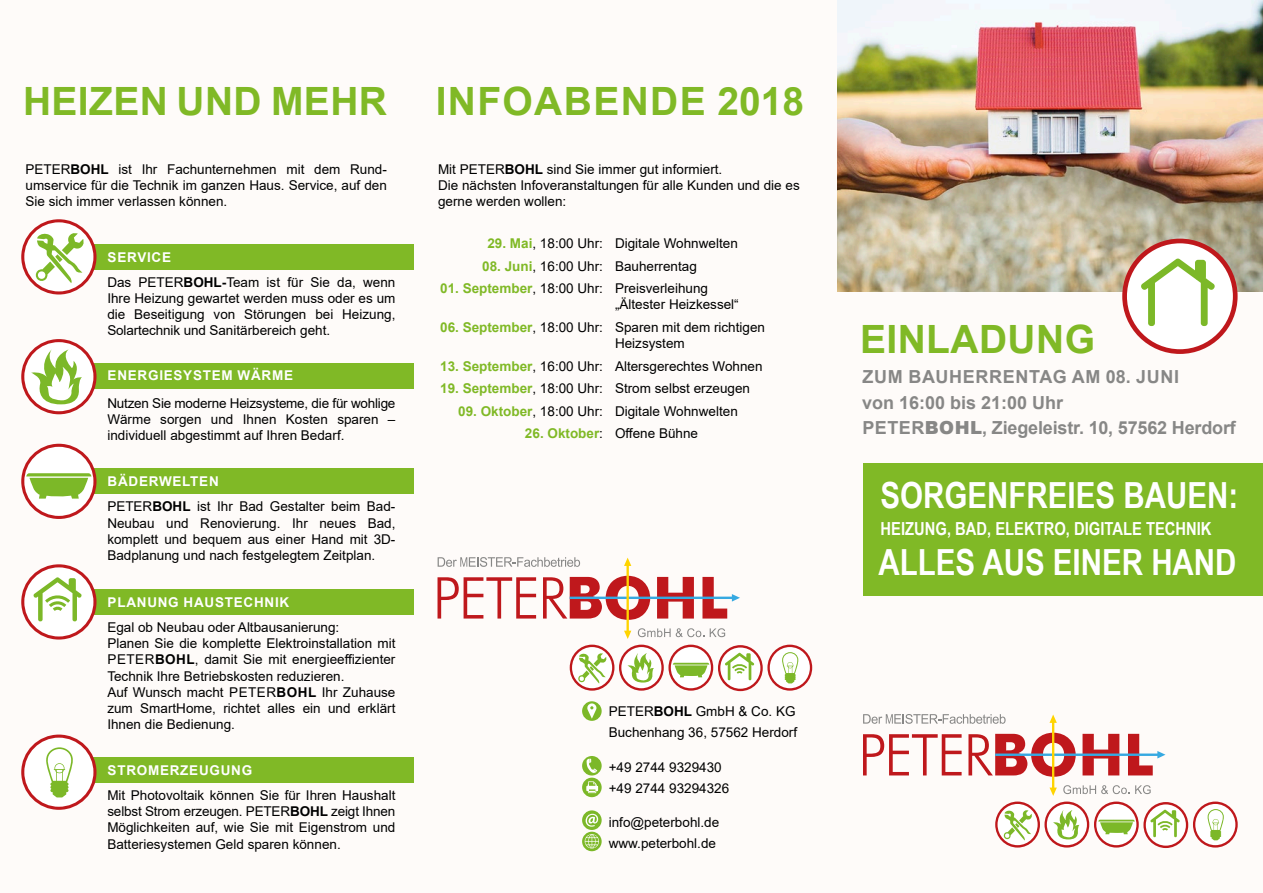
<style>
.page{position:relative;width:1263px;height:893px;background:#fefbf9}
.page>*{position:absolute;margin:0;border:0;box-sizing:border-box;transform-origin:0 0}
.t1{font:700 39px "Arial";letter-spacing:.01em;color:#80b926}
.t2{font:700 39px "Arial";letter-spacing:.035em;color:#80b926}
.t3{font:700 36px "Arial Narrow";color:#fff}
.t4{font:700 18px "Arial";color:#878786}
.t5{font:700 18px "Arial Narrow";color:#fff}
.t6{font:700 18px "Arial";letter-spacing:.035em;color:#878786}
.t7{font:13.5px/16.2px "Arial";color:#000;text-align:justify}
.t8{font:700 13.5px "Arial";letter-spacing:.055em;color:#fff}
.s1{font-weight:700}
.s2{font-weight:700;color:#80b926}
.s3{font-weight:900}
</style>
<div class="page">
<img style="left:838px;top:0;width:425px;height:292px">
<div style="left:68px;top:244px;width:346px;height:26px;background:#80b926"></div>
<div style="left:68px;top:363px;width:346px;height:25px;background:#80b926"></div>
<div style="left:68px;top:468px;width:346px;height:26px;background:#80b926"></div>
<div style="left:68px;top:589px;width:346px;height:26px;background:#80b926"></div>
<div style="left:68px;top:757px;width:346px;height:26px;background:#80b926"></div>
<svg style="left:582px;top:701px;width:20px;height:20px"></svg>
<svg style="left:586px;top:703px;width:10px;height:16px"></svg>
<svg style="left:582px;top:756px;width:20px;height:19px"></svg>
<svg style="left:587px;top:759px;width:10px;height:14px"></svg>
<svg style="left:582px;top:778px;width:20px;height:19px"></svg>
<svg style="left:586px;top:781px;width:12px;height:12px"></svg>
<svg style="left:582px;top:810px;width:20px;height:20px"></svg>
<svg style="left:586px;top:814px;width:12px;height:13px"></svg>
<svg style="left:582px;top:832px;width:20px;height:19px"></svg>
<svg style="left:585px;top:834px;width:14px;height:14px"></svg>
<svg style="left:570px;top:645px;width:242px;height:46px"></svg>
<svg style="left:437px;top:577px;width:99px;height:42px"></svg>
<svg style="left:543px;top:576px;width:107px;height:44px"></svg>
<svg style="left:657px;top:577px;width:37px;height:42px"></svg>
<svg style="left:438px;top:557px;width:142px;height:10px"></svg>
<svg style="left:638px;top:628px;width:66px;height:9px"></svg>
<svg style="left:710px;top:628px;width:15px;height:9px"></svg>
<hr style="left:570px;top:597px;width:163px;height:2px;background:#36a9e1">
<hr style="left:626px;top:564px;width:3px;height:69px;background:#ffd400">
<svg style="left:624px;top:558px;width:7px;height:8px"></svg>
<svg style="left:624px;top:631px;width:7px;height:8px"></svg>
<svg style="left:702px;top:577px;width:38px;height:42px"></svg>
<svg style="left:21px;top:219px;width:75px;height:75px"></svg>
<svg style="left:21px;top:339px;width:75px;height:75px"></svg>
<svg style="left:21px;top:444px;width:75px;height:75px"></svg>
<svg style="left:21px;top:564px;width:75px;height:76px"></svg>
<svg style="left:21px;top:735px;width:75px;height:75px"></svg>
<div style="left:863px;top:463px;width:400px;height:132px;background:#80b926"></div>
<svg style="left:1122px;top:239px;width:115px;height:115px"></svg>
<svg style="left:863px;top:734px;width:98px;height:41px"></svg>
<svg style="left:968px;top:733px;width:108px;height:44px"></svg>
<svg style="left:1082px;top:734px;width:37px;height:41px"></svg>
<svg style="left:863px;top:714px;width:142px;height:10px"></svg>
<hr style="left:995px;top:753px;width:164px;height:3px;background:#36a9e1">
<hr style="left:1052px;top:721px;width:2px;height:69px;background:#ffd400">
<svg style="left:1049px;top:714px;width:8px;height:9px"></svg>
<svg style="left:995px;top:785px;width:243px;height:63px"></svg>
<svg style="left:1128px;top:734px;width:37px;height:41px"></svg>
<div style="left:1157px;top:286px;width:41px;height:29px;background:#fff"></div>
<p class="t1" style="left:23px;top:74px;width:365px">HEIZEN UND MEHR</p>
<p class="t2" style="left:436px;top:74px;width:370px">INFOABENDE 2018</p>
<p class="t7" style="left:26px;top:161px;width:363px">PETER<span class="s1">BOHL</span> ist Ihr Fachunternehmen mit dem Rund&shy;umservice für die Technik im ganzen Haus. Service, auf den Sie sich immer verlassen können.</p>
<p class="t8" style="left:108px;top:247px;width:65px">SERVICE</p>
<p class="t7" style="left:107px;top:274px;width:290px">Das PETER<span class="s1">BOHL-</span>Team ist für Sie da, wenn Ihre Heizung gewartet werden muss oder es um die Beseitigung von Störungen bei Heizung, Solartechnik und Sanitärbereich geht.</p>
<p class="t8" style="left:108px;top:366px;width:187px">ENERGIESYSTEM WÄRME</p>
<p class="t7" style="left:107px;top:395px;width:290px">Nutzen Sie moderne Heizsysteme, die für wohlige Wärme sorgen und Ihnen Kosten sparen – individuell abgestimmt auf Ihren Bedarf.</p>
<p class="t8" style="left:108px;top:472px;width:113px">BÄDERWELTEN</p>
<p class="t7" style="left:107px;top:498px;width:290px">PETER<span class="s1">BOHL</span> ist Ihr Bad Gestalter beim Bad-Neubau und Renovierung. Ihr neues Bad, komplett und bequem aus einer Hand mit 3D-Badplanung und nach festgelegtem Zeitplan.</p>
<p class="t8" style="left:108px;top:592px;width:183px">PLANUNG HAUSTECHNIK</p>
<p class="t7" style="left:107px;top:619px;width:233px">Egal ob Neubau oder Altbausanierung:</p>
<p class="t7" style="left:107px;top:635px;width:290px">Planen Sie die komplette Elektroinstallation mit PETER<span class="s1">BOHL</span>, damit Sie mit energieeffizienter Technik Ihre Betriebskosten reduzieren.</p>
<p class="t7" style="left:107px;top:684px;width:290px">Auf Wunsch macht PETER<span class="s1">BOHL</span> Ihr Zuhause zum SmartHome, richtet alles ein und erklärt Ihnen die Bedienung.</p>
<p class="t8" style="left:108px;top:761px;width:146px">STROMERZEUGUNG</p>
<p class="t7" style="left:107px;top:787px;width:290px">Mit Photovoltaik können Sie für Ihren Haushalt selbst Strom erzeugen. PETER<span class="s1">BOHL</span> zeigt Ihnen</p>
<p class="t7" style="left:107px;top:819px;width:290px">Möglichkeiten auf, wie Sie mit Eigenstrom und<br>Batteriesystemen Geld sparen können.</p>
<p class="t7" style="left:438px;top:161px;width:363px;text-align:left">Mit PETER<span class="s1">BOHL</span> sind Sie immer gut informiert.<br>Die nächsten Infoveranstaltungen für alle Kunden und die es gerne werden wollen:</p>
<p class="t7" style="left:487px;top:235px;width:252px"><span class="s2">29. Mai</span>, 18:00 Uhr: Digitale Wohnwelten</p>
<p class="t7" style="left:482px;top:258px;width:216px"><span class="s2">08. Juni</span>, 16:00 Uhr: Bauherrentag</p>
<p class="t7" style="left:440px;top:280px;width:269px"><span class="s2">01. September</span>, 18:00 Uhr: Preisverleihung</p>
<p class="t7" style="left:615px;top:296px;width:125px">„Ältester Heizkessel“</p>
<p class="t7" style="left:615px;top:319px;width:152px;text-indent:-175px"><span class="s2">06. September</span>, 18:00 Uhr: Sparen mit dem richtigen<br>Heizsystem</p>
<p class="t7" style="left:440px;top:358px;width:324px"><span class="s2">13. September</span>, 16:00 Uhr: Altersgerechtes Wohnen</p>
<p class="t7" style="left:440px;top:380px;width:311px"><span class="s2">19. September</span>, 18:00 Uhr: Strom selbst erzeugen</p>
<p class="t7" style="left:458px;top:403px;width:281px"><span class="s2">09. Oktober</span>, 18:00 Uhr: Digitale Wohnwelten</p>
<p class="t7" style="left:525px;top:425px;width:175px"><span class="s2">26. Oktober</span>: Offene Bühne</p>
<p class="t7" style="left:609px;top:703px;width:188px">PETER<span class="s1">BOHL</span> GmbH &amp; Co. KG</p>
<p class="t7" style="left:609px;top:724px;width:190px">Buchenhang 36, 57562 Herdorf</p>
<p class="t7" style="left:609px;top:759px;width:114px">+49 2744 9329430</p>
<p class="t7" style="left:609px;top:780px;width:122px">+49 2744 93294326</p>
<p class="t7" style="left:609px;top:814px;width:112px">info@peterbohl.de</p>
<p class="t7" style="left:609px;top:835px;width:109px">www.peterbohl.de</p>
<p class="t1" style="left:860px;top:312px;width:236px">EINLADUNG</p>
<p class="t6" style="left:862px;top:364px;width:318px">ZUM BAUHERRENTAG AM 08. JUNI</p>
<p class="t4" style="left:862px;top:390px;width:203px">von 16:00 bis 21:00 Uhr</p>
<p class="t4" style="left:862px;top:415px;width:375px">PETER<span class="s3">BOHL</span>, Ziegeleistr. 10, 57562 Herdorf</p>
<p class="t3" style="left:880px;top:468px;width:359px">SORGENFREIES BAUEN:</p>
<p class="t5" style="left:880px;top:515px;width:333px">HEIZUNG, BAD, ELEKTRO, DIGITALE TECHNIK</p>
<p class="t3" style="left:878px;top:535px;width:360px">ALLES AUS EINER HAND</p>
</div>
